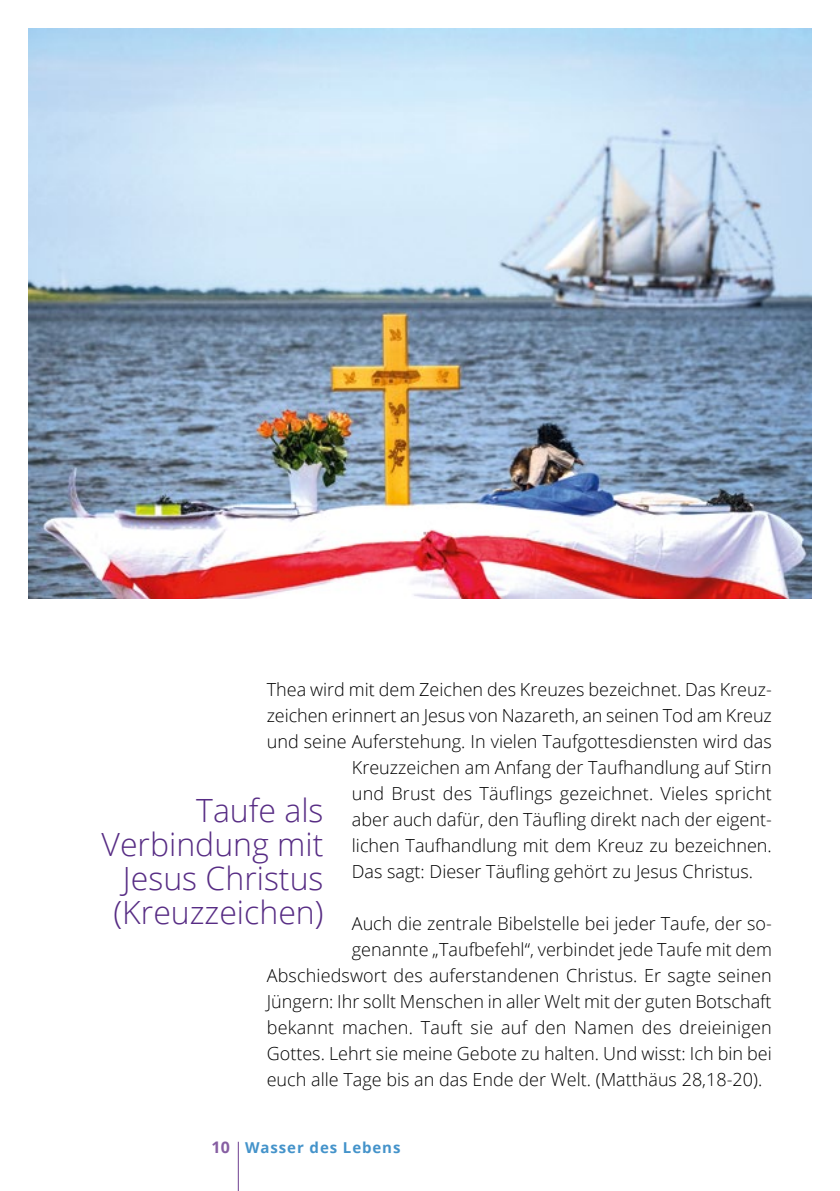
<style>
.page{position:relative;width:840px;height:1191px;background:#fff}
.page>*{position:absolute;margin:0;border:0;box-sizing:border-box;transform-origin:0 0}
.t1{font:300 32px/34px "Open Sans";color:#572c84;text-align:right}
.t2{font:300 18px "Open Sans";color:#000}
.t3{font:700 15px "Open Sans";letter-spacing:.06em;color:#4493ca}
.s1{font-size:16px;color:#865ea2}
</style>
<div class="page">
<hr style="left:238px;top:1141px;width:1px;height:50px;background:#865ea2">
<img style="left:28px;top:28px;width:783px;height:570px">
<p class="t2" style="left:266px;top:677px;width:506px">Thea wird mit dem Zeichen des Kreuzes bezeichnet. Das Kreuz-</p>
<p class="t2" style="left:266px;top:703px;width:506px">zeichen erinnert an Jesus von Nazareth, an seinen Tod am Kreuz</p>
<p class="t2" style="left:266px;top:729px;width:506px">und seine Auferstehung. In vielen Taufgottesdiensten wird das</p>
<p class="t2" style="left:351px;top:755px;width:421px">Kreuzzeichen am Anfang der Taufhandlung auf Stirn</p>
<p class="t2" style="left:351px;top:781px;width:421px">und Brust des Täuflings gezeichnet. Vieles spricht</p>
<p class="t2" style="left:351px;top:807px;width:421px">aber auch dafür, den Täufling direkt nach der eigent-</p>
<p class="t2" style="left:351px;top:833px;width:418px">lichen Taufhandlung mit dem Kreuz zu bezeichnen.</p>
<p class="t2" style="left:351px;top:859px;width:399px">Das sagt: Dieser Täufling gehört zu Jesus Christus.</p>
<p class="t2" style="left:351px;top:911px;width:421px">Auch die zentrale Bibelstelle bei jeder Taufe, der so-</p>
<p class="t2" style="left:351px;top:937px;width:421px">genannte „Taufbefehl“, verbindet jede Taufe mit dem</p>
<p class="t2" style="left:266px;top:963px;width:506px">Abschiedswort des auferstandenen Christus. Er sagte seinen</p>
<p class="t2" style="left:266px;top:989px;width:506px">Jüngern: Ihr sollt Menschen in aller Welt mit der guten Botschaft</p>
<p class="t2" style="left:266px;top:1015px;width:506px">bekannt machen. Tauft sie auf den Namen des dreieinigen</p>
<p class="t2" style="left:266px;top:1041px;width:506px">Gottes. Lehrt sie meine Gebote zu halten. Und wisst: Ich bin bei</p>
<p class="t2" style="left:266px;top:1067px;width:494px">euch alle Tage bis an das Ende der Welt. (Matthäus 28,18-20).</p>
<h1 class="t1" style="left:101px;top:792px;width:223px">Taufe als<br>Verbindung mit<br>Jesus Christus (Kreuzzeichen)</h1>
<p class="t3" style="left:211px;top:1137px;width:190px"><span class="s1">10</span> Wasser des Lebens</p>
</div>
